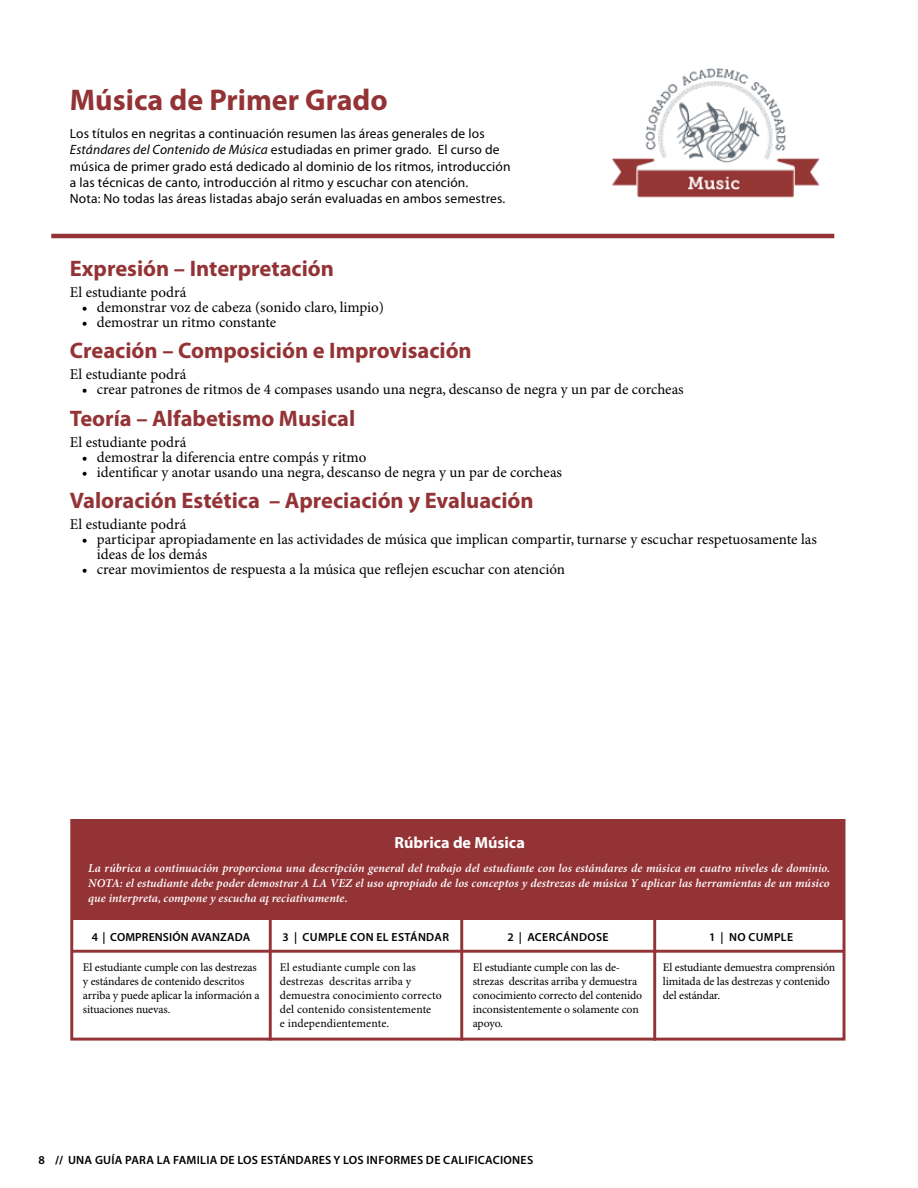
<style>
.page{position:relative;width:918px;height:1188px;background:#fff}
.page>*{position:absolute;margin:0;border:0;box-sizing:border-box;transform-origin:0 0}
.t1{font:700 30px "Myriad Pro";color:#943336}
.t2{font:700 22.5px "Myriad Pro";color:#943336}
.t3{font:700 16.2px "Myriad Pro";color:#fff}
.t4{font:15px/15px "Minion Pro";color:#000}
.t5{font:13.5px/16.2px "Myriad Pro";letter-spacing:.01em;color:#000}
.t6{font:italic 600 12px/15px "Minion Pro";letter-spacing:.005em;color:#fff;text-align:justify}
.t7{font:600 12px "Myriad Pro";letter-spacing:.02em;color:#000}
.t8{font:11.7px/14.1px "Minion Pro";letter-spacing:-.01em;color:#000}
.t9{font:11.7px/14.1px "Minion Pro";letter-spacing:.01em;color:#000}
.t10{font:600 11.7px "Myriad Pro";letter-spacing:.03em;color:#000}
.t11{font:600 11.7px "Myriad Pro";letter-spacing:.01em;color:#000}
.s1{font-style:italic}
.s2{font-weight:700}
</style>
<div class="page">
<hr style="left:51px;top:234px;width:783px;height:4px;background:#943336">
<img style="left:612px;top:68px;width:208px;height:130px">
<div style="left:72px;top:820px;width:772px;height:100px;background:#943336"></div>
<hr style="left:269px;top:890px;width:3px;height:151px;background:#943336">
<hr style="left:72px;top:950px;width:771px;height:3px;background:#943336">
<hr style="left:460px;top:890px;width:3px;height:151px;background:#943336">
<hr style="left:653px;top:890px;width:3px;height:151px;background:#943336">
<div style="left:70px;top:819px;width:775px;height:222px;border:3px solid #943336"></div>
<h1 class="t1" style="left:70px;top:83px;width:319px">Música de Primer Grado</h1>
<p class="t5" style="left:70px;top:126px;width:442px">Los títulos en negritas a continuación resumen las áreas generales de los <span class="s1">Estándares del Contenido de Música</span> estudiadas en primer grado. El curso de música de primer grado está dedicado al dominio de los ritmos, introducción a las técnicas de canto, introducción al ritmo y escuchar con atención.<br>Nota: No todas las áreas listadas abajo serán evaluadas en ambos semestres.</p>
<h2 class="t2" style="left:70px;top:255px;width:266px">Expresión – Interpretación</h2>
<p class="t4" style="left:70px;top:285px;width:118px">El estudiante podrá</p>
<p class="t4" style="left:82px;top:300px;width:304px">• demonstrar voz de cabeza (sonido claro, limpio)</p>
<p class="t4" style="left:82px;top:315px;width:196px">• demostrar un ritmo constante</p>
<h2 class="t2" style="left:70px;top:338px;width:403px">Creación – Composición e Improvisación</h2>
<p class="t4" style="left:70px;top:367px;width:118px">El estudiante podrá</p>
<p class="t4" style="left:82px;top:382px;width:603px">• crear patrones de ritmos de 4 compases usando una negra, descanso de negra y un par de corcheas</p>
<h2 class="t2" style="left:70px;top:405px;width:287px">Teoría – Alfabetismo Musical</h2>
<p class="t4" style="left:70px;top:435px;width:118px">El estudiante podrá</p>
<p class="t4" style="left:82px;top:450px;width:286px">• demostrar la diferencia entre compás y ritmo</p>
<p class="t4" style="left:82px;top:465px;width:482px">• identificar y anotar usando una negra, descanso de negra y un par de corcheas</p>
<h2 class="t2" style="left:70px;top:488px;width:465px">Valoración Estética – Apreciación y Evaluación</h2>
<p class="t4" style="left:70px;top:517px;width:118px">El estudiante podrá</p>
<p class="t4" style="left:97px;top:532px;width:722px;text-indent:-15px">• participar apropiadamente en las actividades de música que implican compartir, turnarse y escuchar respetuosamente las ideas de los demás</p>
<p class="t4" style="left:82px;top:562px;width:485px">• crear movimientos de respuesta a la música que reflejen escuchar con atención</p>
<p class="t3" style="left:395px;top:833px;width:132px">Rúbrica de Música</p>
<p class="t6" style="left:88px;top:861px;width:743px">La rúbrica a continuación proporciona una descripción general del trabajo del estudiante con los estándares de música en cuatro niveles de dominio.<br>NOTA: el estudiante debe poder demostrar A LA VEZ el uso apropiado de los conceptos y destrezas de música Y aplicar las herramientas de un músico que interpreta, compone y escucha apreciativamente.</p>
<p class="t11" style="left:92px;top:931px;width:160px">4 | COMPRENSIÓN AVANZADA</p>
<p class="t10" style="left:283px;top:931px;width:168px">3 | CUMPLE CON EL ESTÁNDAR</p>
<p class="t10" style="left:507px;top:931px;width:103px">2 | ACERCÁNDOSE</p>
<p class="t10" style="left:709px;top:931px;width:86px">1 | NO CUMPLE</p>
<p class="t8" style="left:83px;top:961px;width:178px">El estudiante cumple con las destrezas y estándares de contenido descritos arriba y puede aplicar la información a situaciones nuevas.</p>
<p class="t8" style="left:663px;top:961px;width:174px">El estudiante demuestra comprensión limitada de las destrezas y contenido del estándar.</p>
<p class="t9" style="left:280px;top:961px;width:164px">El estudiante cumple con las destrezas descritas arriba y demuestra conocimiento correcto del contenido consistentemente<br>e independientemente.</p>
<p class="t8" style="left:473px;top:961px;width:171px">El estudiante cumple con las de&shy;strezas descritas arriba y demuestra conocimiento correcto del contenido inconsistentemente o solamente con apoyo.</p>
<p class="t7" style="left:39px;top:1153px;width:496px">8 <span class="s2">//</span> UNA GUÍA PARA LA FAMILIA DE LOS ESTÁNDARES Y LOS INFORMES DE CALIFICACIONES</p>
</div>
